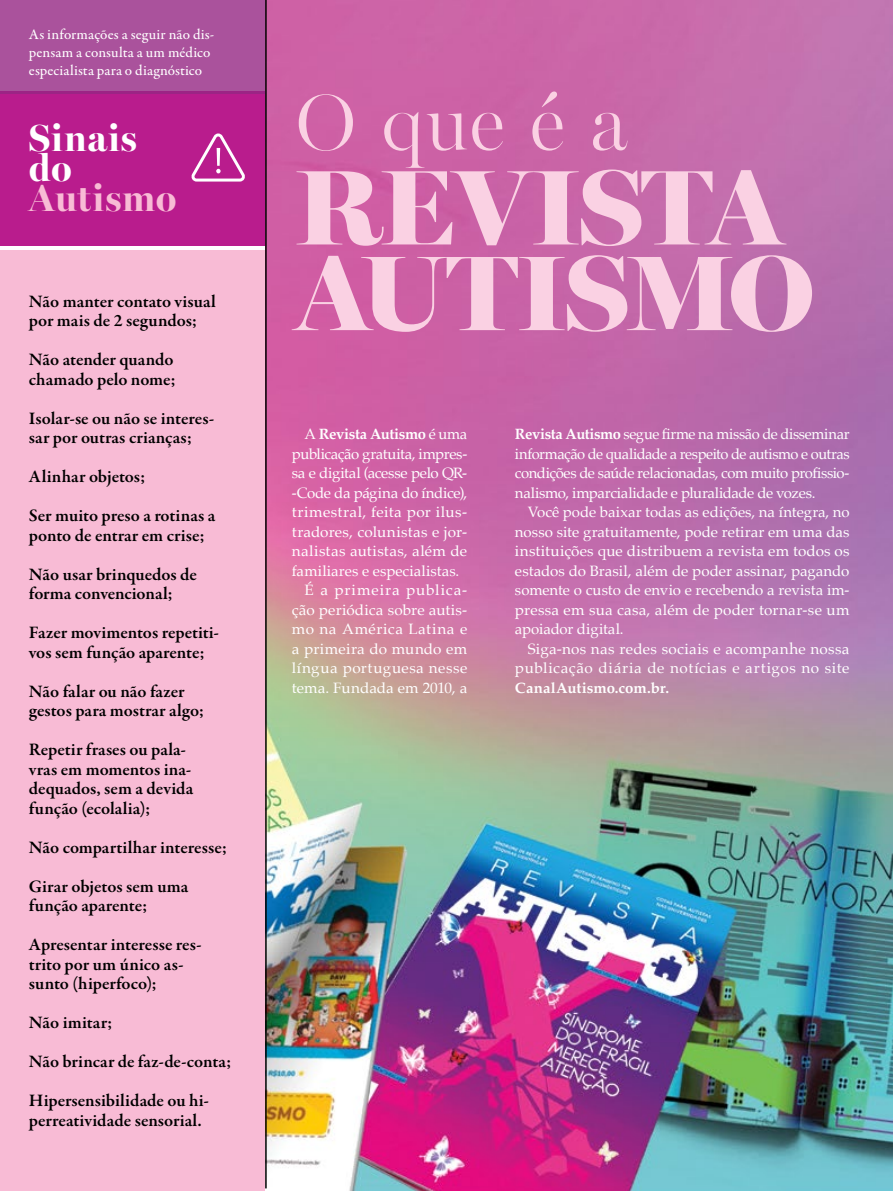
<style>
.page{position:relative;width:893px;height:1191px;background:#fff}
.page>*{position:absolute;margin:0;border:0;box-sizing:border-box;transform-origin:0 0}
.t1{font:900 107.1px/85.7px "Miller Banner";letter-spacing:-.015em;color:#fad1e3}
.t2{font:300 79.8px "Miller Banner";color:#fad1e3}
.t3{font:700 37.8px/30px "Miller Banner";letter-spacing:.035em;color:#fff}
.t4{font:700 37.8px "Miller Banner";letter-spacing:.03em;color:#f8bbd5}
.t5{font:600 17.85px/39px "Garamond Premr Pro";color:#000}
.t6{font:15px/19.5px "Palatino";letter-spacing:.01em;color:#fff;text-align:justify}
.t7{font:15px "Palatino";letter-spacing:-.025em;color:#fff}
.t8{font:15px "Palatino";letter-spacing:.03em;color:#fff}
.t9{font:15px "Palatino";letter-spacing:-.015em;color:#fff}
.t10{font:700 15px "Palatino";letter-spacing:-.005em;color:#fff}
.t11{font:700 15px "Palatino";letter-spacing:-.025em;color:#fff}
.t12{font:15px "Palatino";letter-spacing:.055em;color:#fff}
.t13{font:15px "Palatino";letter-spacing:.04em;color:#fff}
.t14{font:500 14.85px/18px "Garamond Premr Pro";letter-spacing:.005em;color:#fff}
.s1{font-weight:400}
.s2{font-weight:700}
</style>
<div class="page">
<div style="left:1px;top:251px;width:270px;height:940px;background:#f8bbd5"></div>
<div style="left:1px;top:91px;width:266px;height:154px;background:#b91c8d"></div>
<div style="left:1px;top:0;width:270px;height:94px;background:#aa529c"></div>
<img style="left:266px;top:0;width:627px;height:1191px">
<hr style="left:265px;top:0;width:2px;height:1188px;background:#000">
<svg style="left:191px;top:133px;width:54px;height:49px"></svg>
<p class="t14" style="left:29px;top:26px;width:187px">As informações a seguir não dis&shy;pensam a consulta a um médico especialista para o diagnóstico</p>
<h3 class="t3" style="left:29px;top:123px;width:109px">Sinais do</h3>
<h3 class="t4" style="left:29px;top:175px;width:149px">Autismo</h3>
<p class="t5" style="left:29px;top:291px;width:188px;line-height:19.5px">Não manter contato visual por mais de 2 segundos;</p>
<p class="t5" style="left:29px;top:350px;width:148px;line-height:19.5px">Não atender quando chamado pelo nome;</p>
<p class="t5" style="left:29px;top:408px;width:187px;line-height:19.5px">Isolar-se ou não se interes&shy;sar por outras crianças;</p>
<p class="t5" style="left:29px;top:457px;width:188px">Alinhar objetos;<br>Ser muito preso a rotinas a</p>
<p class="t5" style="left:29px;top:516px;width:177px">ponto de entrar em crise;<br>Não usar brinquedos de</p>
<p class="t5" style="left:29px;top:574px;width:192px">forma convencional;<br>Fazer movimentos repetiti-</p>
<p class="t5" style="left:29px;top:633px;width:177px">vos sem função aparente;<br>Não falar ou não fazer</p>
<p class="t5" style="left:29px;top:691px;width:177px">gestos para mostrar algo;<br>Repetir frases ou pala-</p>
<p class="t5" style="left:29px;top:759px;width:166px;line-height:19.5px;text-align:justify">vras em momentos ina&shy;dequados, sem a devida função (ecolalia);</p>
<p class="t5" style="left:29px;top:828px;width:200px">Não compartilhar interesse;<br>Girar objetos sem uma</p>
<p class="t5" style="left:29px;top:886px;width:174px">função aparente;<br>Apresentar interesse res-</p>
<p class="t5" style="left:29px;top:954px;width:156px;line-height:19.5px">trito por um único as&shy;sunto (hiperfoco);</p>
<p class="t5" style="left:29px;top:1003px;width:204px">Não imitar;<br>Não brincar de faz-de-conta;<br>Hipersensibilidade ou hi-</p>
<p class="t5" style="left:29px;top:1101px;width:174px">perreatividade sensorial.</p>
<h2 class="t2" style="left:296px;top:75px;width:333px">O que é a</h2>
<h1 class="t1" style="left:296px;top:163px;width:520px">REVISTA<br>AUTISMO</h1>
<p class="t11" style="left:305px;top:421px;width:164px"><span class="s1">A</span> Revista Autismo <span class="s1">é uma</span></p>
<p class="t7" style="left:292px;top:441px;width:177px">publicação gratuita, impres-</p>
<p class="t9" style="left:292px;top:460px;width:177px">sa e digital (acesse pelo QR-</p>
<p class="t7" style="left:292px;top:480px;width:177px">-Code da página do índice),</p>
<p class="t8" style="left:292px;top:499px;width:177px">trimestral, feita por ilus-</p>
<p class="t6" style="left:292px;top:522px;width:177px">tradores, colunistas e jor-</p>
<p class="t6" style="left:292px;top:541px;width:177px">nalistas autistas, além de</p>
<p class="t6" style="left:292px;top:561px;width:169px">familiares e especialistas.</p>
<p class="t12" style="left:305px;top:577px;width:164px">É a primeira publica-</p>
<p class="t6" style="left:292px;top:600px;width:177px">ção periódica sobre autis-</p>
<p class="t13" style="left:292px;top:616px;width:177px">mo na América Latina e</p>
<p class="t6" style="left:292px;top:639px;width:177px">a primeira do mundo em</p>
<p class="t8" style="left:292px;top:655px;width:177px">língua portuguesa nesse</p>
<p class="t6" style="left:292px;top:678px;width:177px">tema. Fundada em 2010, a</p>
<p class="t6" style="left:515px;top:424px;width:336px"><span class="s2">Revista Autismo</span> segue firme na missão de disseminar informação de qualidade a respeito de autismo e outras condições de saúde relacionadas, com muito profissio&shy;nalismo, imparcialidade e pluralidade de vozes.</p>
<p class="t6" style="left:515px;top:502px;width:336px;text-indent:13px">Você pode baixar todas as edições, na íntegra, no nosso site gratuitamente, pode retirar em uma das instituições que distribuem a revista em todos os estados do Brasil, além de poder assinar, pagando somente o custo de envio e recebendo a revista im&shy;pressa em sua casa, além de poder tornar-se um apoiador digital.</p>
<p class="t6" style="left:515px;top:639px;width:336px;text-align:right">Siga-nos nas redes sociais e acompanhe nossa publicação diária de notícias e artigos no site</p>
<p class="t10" style="left:515px;top:675px;width:156px">CanalAutismo.com.br.</p>
</div>
